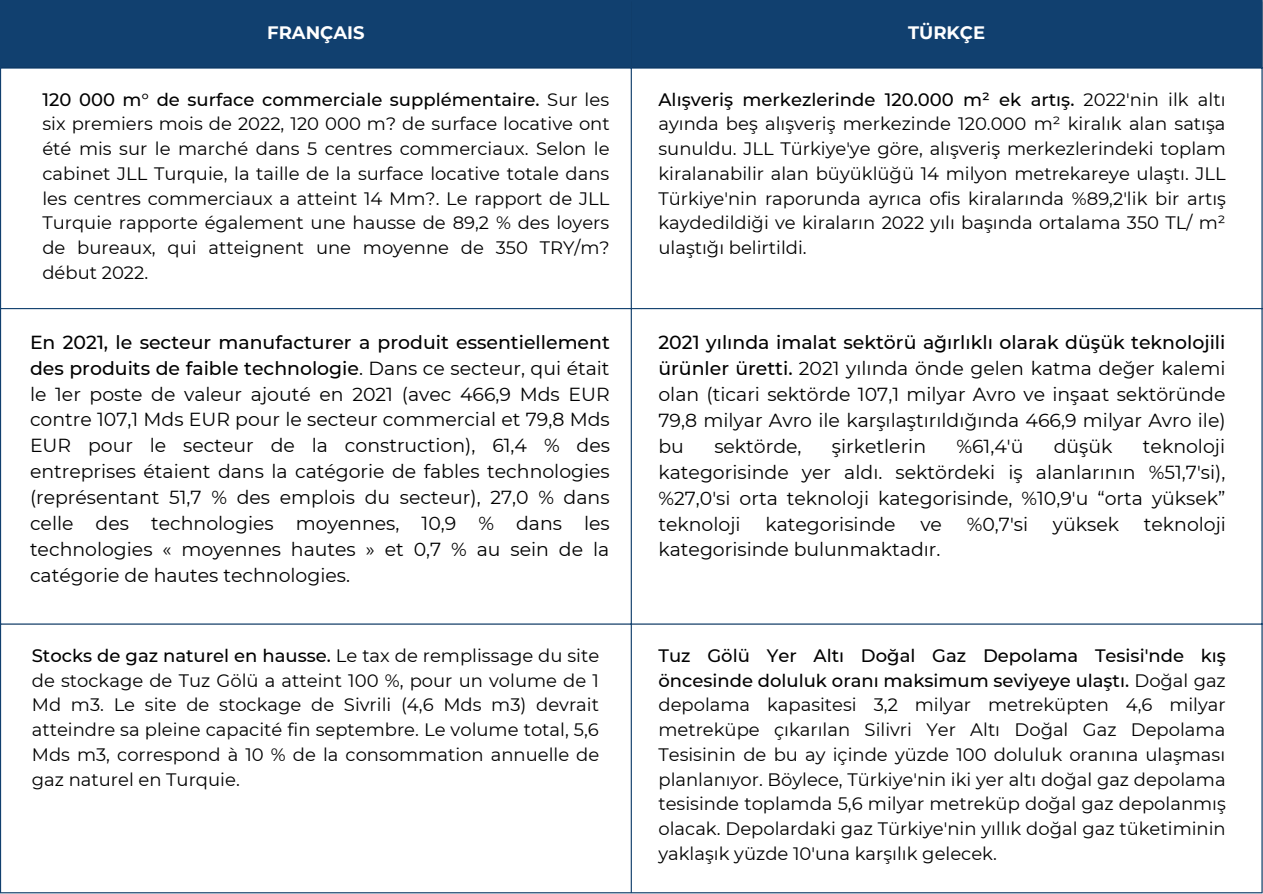
<style>
.page{position:relative;width:1263px;height:894px;background:#fff}
.page>*{position:absolute;margin:0;border:0;box-sizing:border-box;transform-origin:0 0}
.t1{font:18.9px/26px "Montserrat";color:#000;text-align:justify}
.t2{font:18px/24.8px "Montserrat";color:#000;text-align:justify}
.t3{font:700 18px "Montserrat";color:#fff}
.s1{font-weight:500}
</style>
<div class="page">
<div style="left:1px;top:1px;width:1260px;height:66px;background:#11406f"></div>
<hr style="left:0;top:1px;width:1px;height:891px;background:#11406f">
<hr style="left:631px;top:1px;width:1px;height:891px;background:#11406f">
<hr style="left:1261px;top:1px;width:1px;height:891px;background:#11406f">
<hr style="left:0;top:0;width:1262px;height:1px;background:#11406f">
<hr style="left:0;top:67px;width:1262px;height:1px;background:#11406f">
<hr style="left:0;top:308px;width:1262px;height:1px;background:#11406f">
<hr style="left:0;top:623px;width:1262px;height:1px;background:#11406f">
<hr style="left:0;top:892px;width:1262px;height:1px;background:#11406f">
<p class="t3" style="left:267px;top:22px;width:99px">FRANÇAIS</p>
<p class="t3" style="left:908px;top:22px;width:79px">TÜRKÇE</p>
<p class="t2" style="left:42px;top:87px;width:569px"><span class="s1">120 000 m° de surface commerciale supplémentaire.</span> Sur les six premiers mois de 2022, 120 000 m? de surface locative ont été mis sur le marché dans 5 centres commerciaux. Selon le cabinet JLL Turquie, la taille de la surface locative totale dans les centres commerciaux a atteint 14 Mm?. Le rapport de JLL Turquie rapporte également une hausse de 89,2 % des loyers de bureaux, qui atteignent une moyenne de 350 TRY/m? début 2022.</p>
<p class="t2" style="left:658px;top:87px;width:569px"><span class="s1">Alışveriş merkezlerinde 120.000 m² ek artış.</span> 2022'nin ilk altı ayında beş alışveriş merkezinde 120.000 m² kiralık alan satışa sunuldu. JLL Türkiye'ye göre, alışveriş merkezlerindeki toplam kiralanabilir alan büyüklüğü 14 milyon metrekareye ulaştı. JLL Türkiye'nin raporunda ayrıca ofis kiralarında %89,2'lik bir artış kaydedildiği ve kiraların 2022 yılı başında ortalama 350 TL/ m² ulaştığı belirtildi.</p>
<p class="t1" style="left:30px;top:329px;width:581px"><span class="s1">En 2021, le secteur manufacturer a produit essentiellement des produits de faible technologie</span>. Dans ce secteur, qui était le 1er poste de valeur ajouté en 2021 (avec 466,9 Mds EUR contre 107,1 Mds EUR pour le secteur commercial et 79,8 Mds EUR pour le secteur de la construction), 61,4 % des entreprises étaient dans la catégorie de fables technologies (représentant 51,7 % des emplois du secteur), 27,0 % dans celle des technologies moyennes, 10,9 % dans les technologies « moyennes hautes » et 0,7 % au sein de la catégorie de hautes technologies.</p>
<p class="t1" style="left:658px;top:329px;width:569px"><span class="s1">2021 yılında imalat sektörü ağırlıklı olarak düşük teknolojili ürünler üretti.</span> 2021 yılında önde gelen katma değer kalemi olan (ticari sektörde 107,1 milyar Avro ve inşaat sektöründe 79,8 milyar Avro ile karşılaştırıldığında 466,9 milyar Avro ile) bu</p>
<p class="t1" style="left:658px;top:433px;width:568px;text-indent:484px">teknoloji kategorisinde yer aldı. sektördeki iş alanlarının %51,7'si), %27,0'si orta teknoloji kategorisinde, %10,9'u “orta yüksek” teknoloji</p>
<p class="t1" style="left:714px;top:433px;width:89px">sektörde,</p>
<p class="t1" style="left:832px;top:433px;width:96px">şirketlerin</p>
<p class="t1" style="left:956px;top:433px;width:68px">%61,4'ü</p>
<p class="t1" style="left:1054px;top:433px;width:60px">düşük</p>
<p class="t1" style="left:765px;top:510px;width:132px">kategorisinde</p>
<p class="t1" style="left:920px;top:510px;width:23px">ve</p>
<p class="t1" style="left:967px;top:510px;width:63px">%0,7'si</p>
<p class="t1" style="left:1053px;top:510px;width:68px">yüksek</p>
<p class="t1" style="left:1144px;top:510px;width:84px">teknoloji</p>
<p class="t1" style="left:658px;top:536px;width:283px">kategorisinde bulunmaktadır.</p>
<p class="t2" style="left:32px;top:642px;width:569px"><span class="s1">Stocks de gaz naturel en hausse.</span> Le tax de remplissage du site de stockage de Tuz Gölü a atteint 100 %, pour un volume de 1<br>Md m3. Le site de stockage de Sivrili (4,6 Mds m3) devrait atteindre sa pleine capacité fin septembre. Le volume total, 5,6<br>Mds m3, correspond à 10 % de la consommation annuelle de gaz naturel en Turquie.</p>
<p class="t2" style="left:658px;top:642px;width:569px"><span class="s1">Tuz Gölü Yer Altı Doğal Gaz Depolama Tesisi'nde kış öncesinde doluluk oranı maksimum seviyeye ulaştı.</span> Doğal gaz depolama kapasitesi 3,2 milyar metreküpten 4,6 milyar metreküpe çıkarılan Silivri Yer Altı Doğal Gaz Depolama Tesisinin de bu ay içinde yüzde 100 doluluk oranına ulaşması planlanıyor. Böylece, Türkiye'nin iki yer altı doğal gaz depolama tesisinde toplamda 5,6 milyar metreküp doğal gaz depolanmış olacak. Depolardaki gaz Türkiye'nin yıllık doğal gaz tüketiminin yaklaşık yüzde 10'una karşılık gelecek.</p>
</div>
